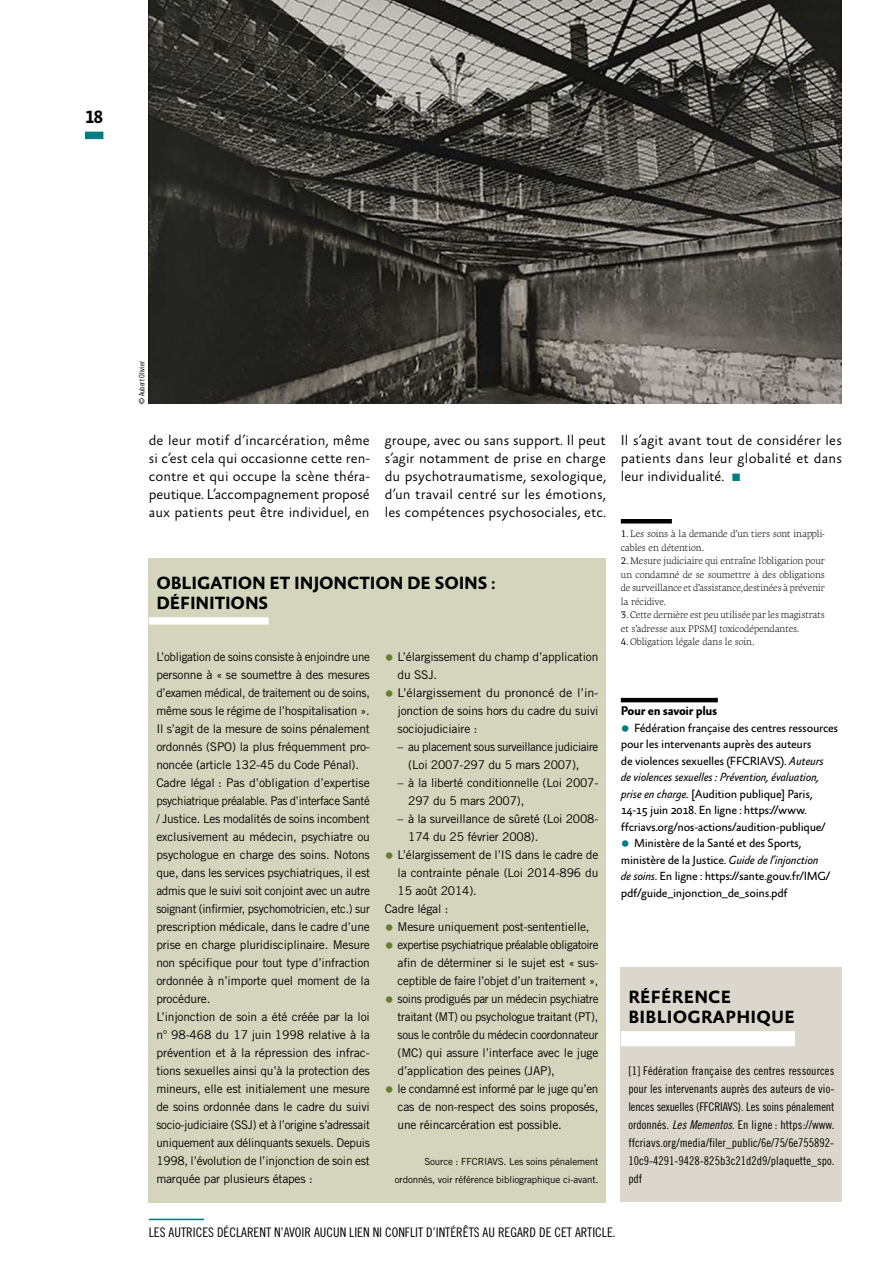
<style>
.page{position:relative;width:893px;height:1263px;background:#fff}
.page>*{position:absolute;margin:0;border:0;box-sizing:border-box;transform-origin:0 0}
.TITRE{font:700 18px/19.5px "Absara Sans OT";letter-spacing:-.01em;color:#000}
.TITRE-2{font:700 18px/19.5px "Absara Sans OT";letter-spacing:.01em;color:#000}
.TXT_BODY{font:300 14.55px/18px "Absara Sans OT";color:#000;text-align:justify}
.Note_du_bas{font:13.2px "Trade Gothic LT Std Cn 18";color:#000}
.TITRE-3{font:700 12.75px "Absara Sans OT";letter-spacing:-.025em;color:#000}
.TXT{font:12px/18px "Trade Gothic LT Std";letter-spacing:-.015em;color:#000;text-align:justify}
.t1{font:12px/16.5px "Absara Sans OT";letter-spacing:-.025em;color:#000}
.TXT_BODY-2{font:12px/18px "Trade Gothic LT Std Cn 18";color:#000;text-align:justify}
.TXT-2{font:12px/18px "Trade Gothic LT Std";letter-spacing:-.015em;color:#000;scale:.95 1}
.TXT-3{font:12px/18px "Trade Gothic LT Std";letter-spacing:-.015em;color:#000;text-align:justify;scale:.96 1}
.TXT-4{font:12px/18px "Trade Gothic LT Std";letter-spacing:-.015em;color:#000;text-align:justify;scale:1.04 1}
.NOTE_BDP_SUITE{font:300 9.75px/13.5px "Geneo Pro";letter-spacing:-.01em;color:#000;text-align:justify}
.Source{font:9.75px/18px "Trade Gothic LT Std";letter-spacing:-.015em;color:#000;text-align:right}
.NOTE_BDP{font:300 9.75px/13.5px "Geneo Pro";letter-spacing:-.01em;color:#000}
.Credit_Photo{font:7.5px "Trade Gothic LT Std Cn 18";color:#000}
.s1{color:#007d83}
.s2{font-weight:400}
.s3{font-family:"Trade Gothic LT Std Cn 18";font-size:18px;color:#637f30}
.s4{font-family:"Trade Gothic LT Std Cn 18"}
.s5{font-family:"Trade Gothic LT Std Cn 18";font-size:18px;color:#007d83}
.s6{font-style:italic}
.s7{font-family:"Trade Gothic LT Std Cn 18 Obl"}
</style>
<div class="page">
<hr style="left:621px;top:519px;width:51px;height:4px;background:#000">
<hr style="left:621px;top:698px;width:97px;height:4px;background:#000">
<div style="left:621px;top:967px;width:221px;height:234px;background:#dbd7cd"></div>
<div style="left:621px;top:1031px;width:174px;height:15px;background:#fff"></div>
<hr style="left:149px;top:1219px;width:55px;height:1px;background:#007d83">
<img style="left:149px;top:0;width:693px;height:404px">
<div style="left:149px;top:558px;width:457px;height:644px;background:#d4d5bc"></div>
<div style="left:149px;top:617px;width:120px;height:8px;background:#fff"></div>
<div style="left:85px;top:132px;width:18px;height:7px;background:#007d83"></div>
<h1 class="TITRE" style="left:85px;top:108px;width:19px">18</h1>
<p class="Credit_Photo" style="left:137px;top:404px;width:44px;rotate:-90deg">© Aubert Olivier</p>
<p class="TXT_BODY" style="left:149px;top:432px;width:223px">de leur motif d’incarcération, même si c’est cela qui occasionne cette ren&shy;contre et qui occupe la scène théra&shy;peutique. L’accompagnement proposé aux patients peut être individuel, en</p>
<p class="TXT_BODY" style="left:385px;top:432px;width:223px">groupe, avec ou sans support. Il peut s’agir notamment de prise en charge du psychotraumatisme, sexologique, d’un travail centré sur les émotions, les compétences psychosociales, etc.</p>
<p class="TXT_BODY" style="left:621px;top:432px;width:223px">Il s’agit avant tout de considérer les patients dans leur globalité et dans leur individualité. <span class="s1">■</span></p>
<p class="NOTE_BDP" style="left:621px;top:526px;width:206px"><span class="s2">1</span>. Les soins à la demande d’un tiers sont inappli&shy;cables en détention.</p>
<p class="NOTE_BDP_SUITE" style="left:621px;top:553px;width:206px"><span class="s2">2</span>.Mesure judiciaire qui entraîne l’obligation pour un condamné de se soumettre à des obligations de surveillance et d’assistance,destinées à prévenir la récidive.</p>
<p class="NOTE_BDP_SUITE" style="left:621px;top:607px;width:206px"><span class="s2">3</span>.Cette dernière est peu utilisée par les magistrats et s’adresse aux PPSMJ toxicodépendantes.</p>
<p class="NOTE_BDP_SUITE" style="left:621px;top:634px;width:135px"><span class="s2">4</span>.Obligation légale dans le soin.</p>
<p class="TITRE" style="left:156px;top:574px;width:341px">OBLIGATION ET INJONCTION DE SOINS :<br>DÉFINITIONS</p>
<p class="TXT" style="left:156px;top:648px;width:215px">L’obligation de soins consiste à enjoindre une personne à « se soumettre à des mesures d’examen médical, de traitement ou de soins, même sous le régime de l’hospitalisation ».<br>Il s’agit de la mesure de soins pénalement ordonnés (SPO) la plus fréquemment pro‑ noncée (article 132-45 du Code Pénal).</p>
<p class="TXT" style="left:156px;top:774px;width:215px">Cadre légal : Pas d’obligation d’expertise psychiatrique préalable. Pas d’interface Santé / Justice. Les modalités de soins incombent exclusivement au médecin, psychiatre ou psychologue en charge des soins. Notons que, dans les services psychiatriques, il est admis que le suivi soit conjoint avec un autre soignant (infirmier, psychomotricien, etc.) sur prescription médicale, dans le cadre d’une prise en charge pluridisciplinaire. Mesure non spécifique pour tout type d’infraction ordonnée à n’importe quel moment de la procédure.</p>
<p class="TXT" style="left:156px;top:1008px;width:215px">L’injonction de soin a été créée par la loi n° 98-468 du 17 juin 1998 relative à la prévention et à la répression des infrac‑ tions sexuelles ainsi qu’à la protection des mineurs, elle est initialement une mesure de soins ordonnée dans le cadre du suivi socio-judiciaire (SSJ) et à l’origine s’adressait uniquement aux délinquants sexuels. Depuis 1998, l’évolution de l’injonction de soin est marquée par plusieurs étapes :</p>
<p class="TXT" style="left:398px;top:648px;width:202px;text-indent:-13px"><span class="s3">•</span> L’élargissement du champ d’application du SSJ.</p>
<p class="TXT-4" style="left:398px;top:684px;width:195px;text-indent:-13px"><span class="s3">•</span> L’élargissement du prononcé de l’in‑ jonction de soins hors du cadre du suivi sociojudiciaire :</p>
<p class="TXT-2" style="left:408px;top:738px;width:202px;text-indent:-11px"><span class="s4">–</span> au placement sous surveillance judiciaire (Loi 2007-297 du 5 mars 2007),</p>
<p class="TXT" style="left:408px;top:774px;width:191px;text-indent:-11px"><span class="s4">–</span> à la liberté conditionnelle (Loi 2007-<br>297 du 5 mars 2007),</p>
<p class="TXT" style="left:408px;top:810px;width:191px;text-indent:-11px"><span class="s4">–</span> à la surveillance de sûreté (Loi 2008-<br>174 du 25 février 2008).</p>
<p class="TXT" style="left:398px;top:846px;width:202px;text-indent:-13px"><span class="s3">•</span> L’élargissement de l’IS dans le cadre de la contrainte pénale (Loi 2014-896 du 15 août 2014).</p>
<p class="TXT" style="left:385px;top:900px;width:65px">Cadre légal :</p>
<p class="TXT" style="left:385px;top:918px;width:206px"><span class="s3">•</span> Mesure uniquement post-sententielle,</p>
<p class="TXT-2" style="left:398px;top:936px;width:213px;text-align:justify;text-indent:-13px"><span class="s3">•</span> expertise psychiatrique préalable obligatoire afin de déterminer si le sujet est « sus‑ ceptible de faire l’objet d’un traitement »,</p>
<p class="TXT-3" style="left:398px;top:990px;width:211px;text-indent:-13px"><span class="s3">•</span> soins prodigués par un médecin psychiatre traitant (MT) ou psychologue traitant (PT), sous le contrôle du médecin coordonnateur (MC) qui assure l’interface avec le juge d’application des peines (JAP),</p>
<p class="TXT" style="left:398px;top:1080px;width:202px;text-indent:-13px"><span class="s3">•</span> le condamné est informé par le juge qu’en cas de non-respect des soins proposés, une réincarcération est possible.</p>
<p class="Source" style="left:395px;top:1152px;width:205px">Source : FFCRIAVS. Les soins pénalement ordonnés, voir référence bibliographique ci-avant.</p>
<p class="TITRE-3" style="left:621px;top:704px;width:98px">Pour en savoir plus</p>
<p class="t1" style="left:621px;top:720px;width:219px"><span class="s5">•</span> Fédération française des centres ressources pour les intervenants auprès des auteurs<br>de violences sexuelles (FFCRIAVS). <span class="s6">Auteurs<br>de violences sexuelles : Prévention, évaluation, prise en charge.</span> [Audition publique] Paris, 14-15 juin 2018. En ligne : https://www. ffcriavs.org/nos-actions/audition-publique/</p>
<p class="t1" style="left:621px;top:835px;width:211px"><span class="s5">•</span> Ministère de la Santé et des Sports, ministère de la Justice. <span class="s6">Guide de l’injonction de soins</span>. En ligne : https://sante.gouv.fr/IMG/ pdf/guide_injonction_de_soins.pdf</p>
<p class="TITRE-2" style="left:628px;top:988px;width:168px">RÉFÉRENCE<br>BIBLIOGRAPHIQUE</p>
<p class="TXT_BODY-2" style="left:628px;top:1062px;width:208px">[1] Fédération française des centres ressources pour les intervenants auprès des auteurs de vio&shy;lences sexuelles (FFCRIAVS). Les soins pénalement ordonnés. <span class="s7">Les Mementos</span>. En ligne : https://www. ffcriavs.org/media/filer_public/6e/75/6e755892- 10c9-4291-9428-825b3c21d2d9/plaquette_spo. pdf</p>
<p class="Note_du_bas" style="left:149px;top:1224px;width:468px">LES AUTRICES DÉCLARENT N’AVOIR AUCUN LIEN NI CONFLIT D’INTÉRÊTS AU REGARD DE CET ARTICLE.</p>
</div>
